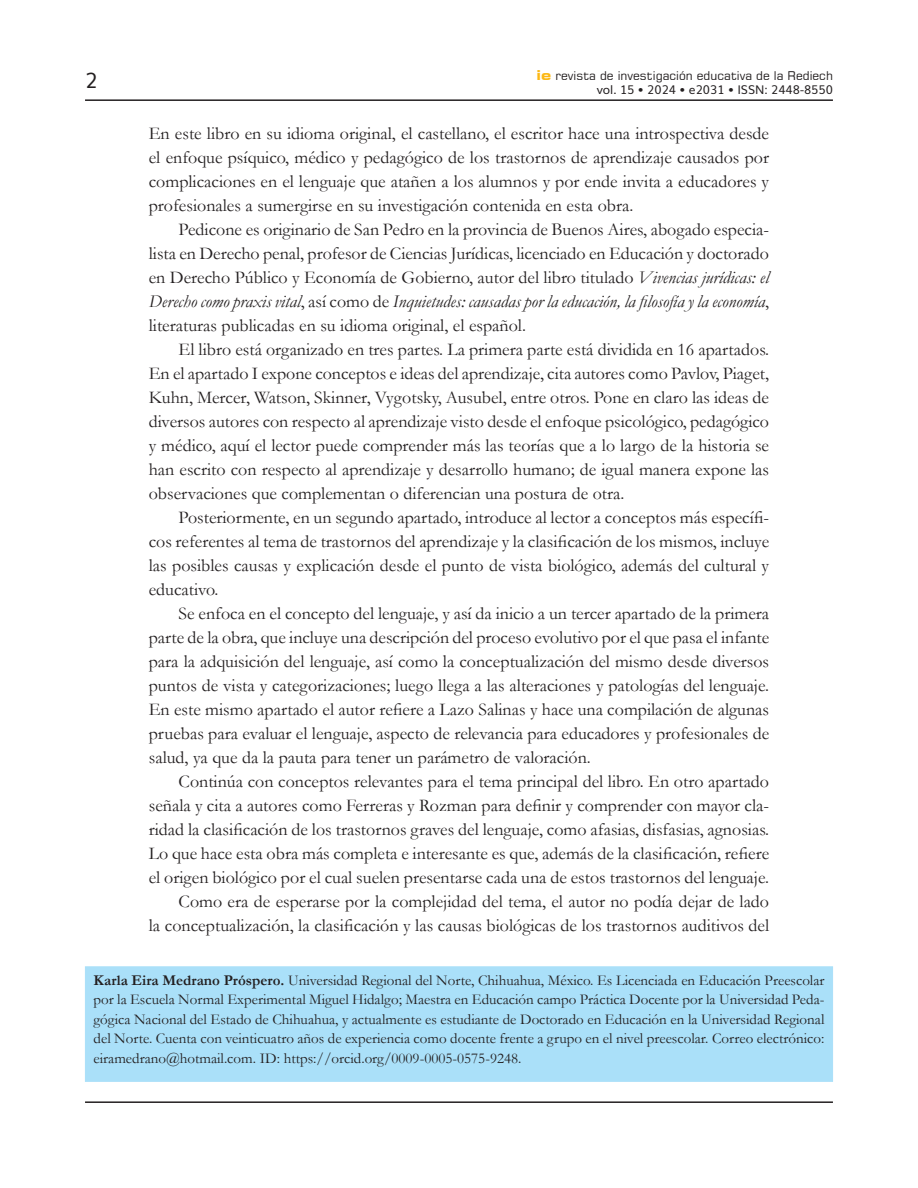
<style>
.page{position:relative;width:918px;height:1188px;background:#fff}
.page>*{position:absolute;margin:0;border:0;box-sizing:border-box;transform-origin:0 0}
.t1{font:21px "Muli";color:#231f20}
.Cuerpo{font:18px/24px "Garamond";color:#231f20;text-align:justify}
.Autores-Adscripcion{font:15px/19.5px "Garamond";color:#231f20;text-align:justify}
.t2{font:12px "Square 721 BT";color:#231f20}
.t3{font:12px "Muli";color:#231f20}
.s1{font-weight:700;font-stretch:expanded;font-size:13.5px;color:#fcb814}
.s2{font-style:italic}
.s3{font-weight:700}
</style>
<div class="page">
<hr style="left:85px;top:99px;width:748px;height:2px;background:#231f20">
<hr style="left:85px;top:1101px;width:748px;height:2px;background:#231f20">
<div style="left:85px;top:966px;width:748px;height:116px;background:#aae0f9;border:1px solid #aae0f9"></div>
<p class="t1" style="left:85px;top:64px;width:14px">2</p>
<p class="t2" style="left:537px;top:68px;width:298px"><span class="s1">ie</span> revista de investigación educativa de la Rediech</p>
<p class="t3" style="left:597px;top:80px;width:238px">vol. 15 • 2024 • e2031 • ISSN: 2448-8550</p>
<p class="Cuerpo" style="left:149px;top:121px;width:622px">En este libro en su idioma original, el castellano, el escritor hace una introspectiva desde el enfoque psíquico, médico y pedagógico de los trastornos de aprendizaje causados por complicaciones en el lenguaje que atañen a los alumnos y por ende invita a educadores y profesionales a sumergirse en su investigación contenida en esta obra.</p>
<p class="Cuerpo" style="left:149px;top:217px;width:622px;text-indent:30px">Pedicone es originario de San Pedro en la provincia de Buenos Aires, abogado especia&shy;lista en Derecho penal, profesor de Ciencias Jurídicas, licenciado en Educación y doctorado en Derecho Público y Economía de Gobierno, autor del libro titulado <span class="s2">Vivencias jurídicas: el Derecho como praxis vital</span>, así como de <span class="s2">Inquietudes: causadas por la educación, la filosofía y la economía</span>, literaturas publicadas en su idioma original, el español.</p>
<p class="Cuerpo" style="left:149px;top:337px;width:622px;text-indent:30px">El libro está organizado en tres partes. La primera parte está dividida en 16 apartados.<br>En el apartado I expone conceptos e ideas del aprendizaje, cita autores como Pavlov, Piaget, Kuhn, Mercer, Watson, Skinner, Vygotsky, Ausubel, entre otros. Pone en claro las ideas de diversos autores con respecto al aprendizaje visto desde el enfoque psicológico, pedagógico y médico, aquí el lector puede comprender más las teorías que a lo largo de la historia se han escrito con respecto al aprendizaje y desarrollo humano; de igual manera expone las observaciones que complementan o diferencian una postura de otra.</p>
<p class="Cuerpo" style="left:149px;top:505px;width:622px;text-indent:30px">Posteriormente, en un segundo apartado, introduce al lector a conceptos más específi&shy;cos referentes al tema de trastornos del aprendizaje y la clasificación de los mismos, incluye las posibles causas y explicación desde el punto de vista biológico, además del cultural y educativo.</p>
<p class="Cuerpo" style="left:149px;top:601px;width:622px;text-indent:30px">Se enfoca en el concepto del lenguaje, y así da inicio a un tercer apartado de la primera parte de la obra, que incluye una descripción del proceso evolutivo por el que pasa el infante para la adquisición del lenguaje, así como la conceptualización del mismo desde diversos puntos de vista y categorizaciones; luego llega a las alteraciones y patologías del lenguaje.<br>En este mismo apartado el autor refiere a Lazo Salinas y hace una compilación de algunas pruebas para evaluar el lenguaje, aspecto de relevancia para educadores y profesionales de salud, ya que da la pauta para tener un parámetro de valoración.</p>
<p class="Cuerpo" style="left:149px;top:769px;width:622px;text-indent:30px">Continúa con conceptos relevantes para el tema principal del libro. En otro apartado señala y cita a autores como Ferreras y Rozman para definir y comprender con mayor cla&shy;ridad la clasificación de los trastornos graves del lenguaje, como afasias, disfasias, agnosias.<br>Lo que hace esta obra más completa e interesante es que, además de la clasificación, refiere el origen biológico por el cual suelen presentarse cada una de estos trastornos del lenguaje.</p>
<p class="Cuerpo" style="left:149px;top:889px;width:622px;text-align:right">Como era de esperarse por la complejidad del tema, el autor no podía dejar de lado<br>la conceptualización, la clasificación y las causas biológicas de los trastornos auditivos del</p>
<p class="Autores-Adscripcion" style="left:94px;top:970px;width:732px"><span class="s3">Karla Eira Medrano Próspero.</span> Universidad Regional del Norte, Chihuahua, México. Es Licenciada en Educación Preescolar por la Escuela Normal Experimental Miguel Hidalgo; Maestra en Educación campo Práctica Docente por la Universidad Peda&shy;gógica Nacional del Estado de Chihuahua, y actualmente es estudiante de Doctorado en Educación en la Universidad Regional del Norte. Cuenta con veinticuatro años de experiencia como docente frente a grupo en el nivel preescolar. Correo electrónico: eiramedrano@hotmail.com. ID: https://orcid.org/0009-0005-0575-9248.</p>
</div>
